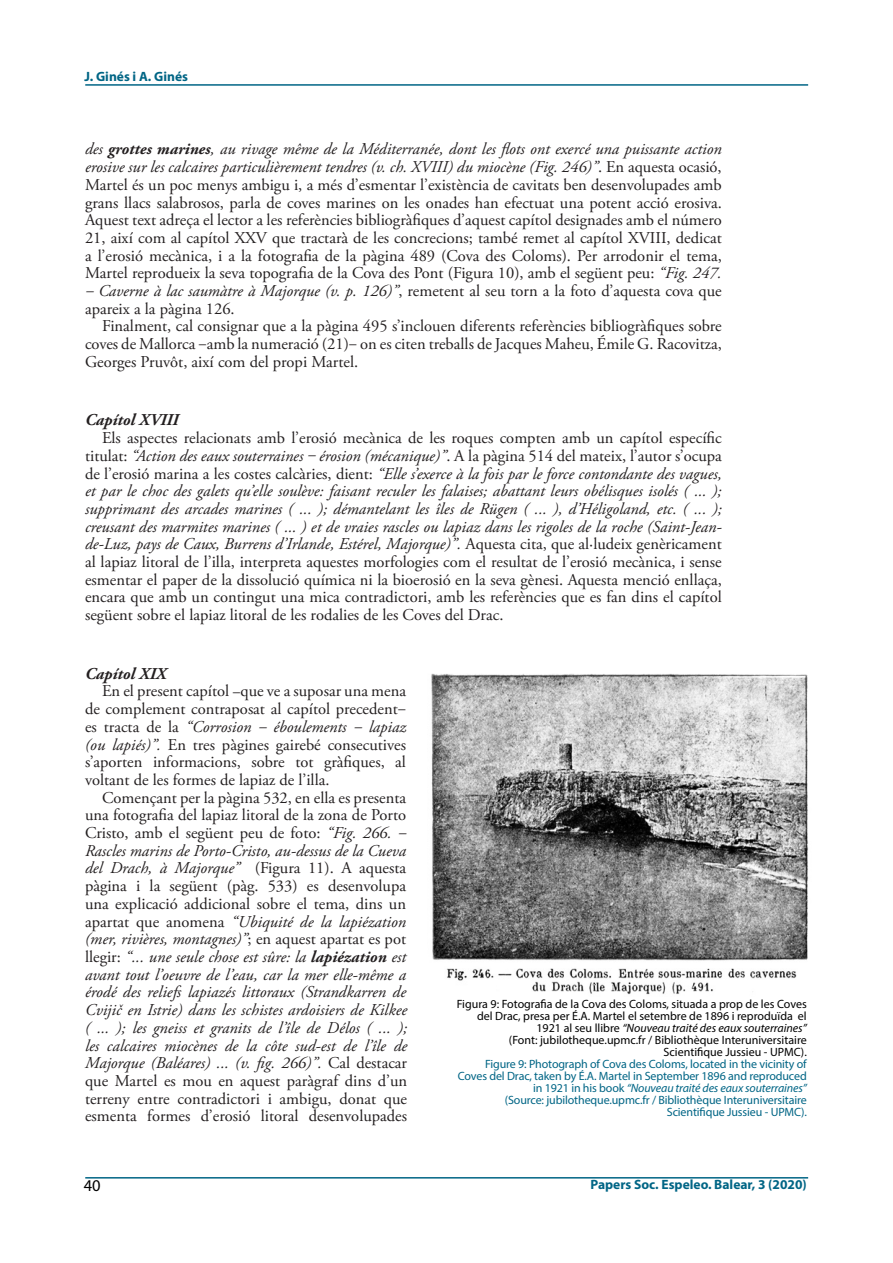
<style>
.page{position:relative;width:893px;height:1263px;background:#fff}
.page>*{position:absolute;margin:0;border:0;box-sizing:border-box;transform-origin:0 0}
.t1{font:16.5px/17.7px "Adobe Garamond Pro";color:#231f20;text-align:justify}
.t2{font:italic 16.5px/17.7px "Adobe Garamond Pro";color:#231f20;text-align:justify}
.t3{font:italic 700 16.5px "Adobe Garamond Pro";color:#231f20}
.t4{font:16.5px "Myriad Pro";color:#000}
.t5{font:700 13.5px "Myriad Pro";color:#006585}
.t6{font:12px/12px "Myriad Pro";letter-spacing:-.01em;color:#006585;text-align:right}
.t7{font:12px/12px "Myriad Pro";color:#000;text-align:right}
.s1{font-style:italic}
.s2{font-weight:700;font-style:italic}
.s3{font-style:normal}
.s4{font-weight:700}
</style>
<div class="page">
<hr style="left:85px;top:84px;width:723px;height:2px;background:#006585">
<hr style="left:85px;top:1177px;width:723px;height:1px;background:#006585">
<img style="left:431px;top:673px;width:377px;height:322px">
<p class="t5" style="left:84px;top:68px;width:105px">J. Ginés i A. Ginés</p>
<p class="t1" style="left:85px;top:141px;width:638px"><span class="s1">des</span> <span class="s2">grottes marines</span><span class="s1">, au rivage même de la Méditerranée, dont les flots ont exercé una puissante action erosive sur les calcaires particulièrement tendres (v. ch. XVIII) du miocène (Fig. 246)”</span>. En aquesta ocasió, Martel és un poc menys ambigu i, a més d’esmentar l’existència de cavitats ben desenvolupades amb grans llacs salabrosos, parla de coves marines on les onades han efectuat una potent acció erosiva.<br>Aquest text adreça el lector a les referències bibliogràfiques d’aquest capítol designades amb el número 21, així com al capítol XXV que tractarà de les concrecions; també remet al capítol XVIII, dedicat a l’erosió mecànica, i a la fotografia de la pàgina 489 (Cova des Coloms). Per arrodonir el tema, Martel reprodueix la seva topografia de la Cova des Pont (Figura 10), amb el següent peu: <span class="s1">“Fig. 247. ‒ Caverne à lac saumàtre à Majorque (v. p. 126)”</span>, remetent al seu torn a la foto d’aquesta cova que apareix a la pàgina 126.</p>
<p class="t1" style="left:85px;top:318px;width:638px;text-indent:17px">Finalment, cal consignar que a la pàgina 495 s’inclouen diferents referències bibliogràfiques sobre coves de Mallorca ‒amb la numeració (21)‒ on es citen treballs de Jacques Maheu, Émile G. Racovitza, Georges Pruvôt, així com del propi Martel.</p>
<p class="t3" style="left:85px;top:411px;width:95px">Capítol XVIII</p>
<p class="t1" style="left:85px;top:430px;width:638px;text-indent:17px">Els aspectes relacionats amb l’erosió mecànica de les roques compten amb un capítol específic titulat: <span class="s1">“Action des eaux souterraines ‒ érosion (mécanique)”</span>. A la pàgina 514 del mateix, l’autor s’ocupa de l’erosió marina a les costes calcàries, dient: <span class="s1">“Elle s’exerce à la fois par le force contondante des vagues, et par le choc des galets qu’elle soulève: faisant reculer les falaises; abattant leurs obélisques isolés ( ... ); supprimant des arcades marines ( ... ); démantelant les îles de Rügen ( ... ), d’Héligoland, etc. ( ... ); creusant des marmites marines ( ... ) et de vraies rascles ou lapiaz dans les rigoles de la roche (Saint-Jean&shy;de-Luz, pays de Caux, Burrens d’Irlande, Estérel, Majorque)”.</span> Aquesta cita, que al·ludeix genèricament al lapiaz litoral de l’illa, interpreta aquestes morfologies com el resultat de l’erosió mecànica, i sense esmentar el paper de la dissolució química ni la bioerosió en la seva gènesi. Aquesta menció enllaça, encara que amb un contingut una mica contradictori, amb les referències que es fan dins el capítol següent sobre el lapiaz litoral de les rodalies de les Coves del Drac.</p>
<p class="t3" style="left:85px;top:664px;width:83px">Capítol XIX</p>
<p class="t1" style="left:85px;top:683px;width:323px;text-indent:17px">En el present capítol ‒que ve a suposar una mena de complement contraposat al capítol precedent‒ es tracta de la <span class="s1">“Corrosion ‒ éboulements ‒ lapiaz (ou lapiés)”.</span> En tres pàgines gairebé consecutives s’aporten informacions, sobre tot gràfiques, al voltant de les formes de lapiaz de l’illa.</p>
<p class="t2" style="left:85px;top:789px;width:324px;text-indent:17px"><span class="s3">Començant per la pàgina 532, en ella es presenta una fotografia del lapiaz litoral de la zona de Porto Cristo, amb el següent peu de foto:</span> “Fig. 266. ‒ Rascles marins de Porto-Cristo, au-dessus de la Cueva del Drach, à Majorque” <span class="s3">(Figura 11). A aquesta pàgina i la següent (pàg. 533) es desenvolupa una explicació addicional sobre el tema, dins un apartat que anomena</span> “Ubiquité de la lapiézation (mer, rivières, montagnes)”<span class="s3">; en aquest apartat es pot llegir:</span> “... une seule chose est sûre: la <span class="s4">lapiézation</span> est avant tout l’oeuvre de l’eau, car la mer elle-même a érodé des reliefs lapiazés littoraux (Strandkarren de Cvijič en Istrie) dans les schistes ardoisiers de Kilkee ( ... ); les gneiss et granits de l’île de Délos ( ... ); les calcaires miocènes de la côte sud-est de l’île de Majorque (Baléares) ... (v. fig. 266)”. <span class="s3">Cal destacar que Martel es mou en aquest paràgraf dins d’un terreny entre contradictori i ambigu, donat que esmenta formes d’erosió litoral desenvolupades</span></p>
<p class="t7" style="left:457px;top:998px;width:352px">Figura 9: Fotografia de la Cova des Coloms, situada a prop de les Coves del Drac, presa per É.A. Martel el setembre de 1896 i reproduïda el 1921 al seu llibre <span class="s1">“Nouveau traité des eaux souterraines”<br></span>(Font: jubilotheque.upmc.fr / Bibliothèque Interuniversitaire Scientifique Jussieu - UPMC).</p>
<p class="t6" style="left:458px;top:1058px;width:350px">Figure 9: Photograph of Cova des Coloms, located in the vicinity of Coves del Drac, taken by É.A. Martel in September 1896 and reproduced in 1921 in his book <span class="s1">“Nouveau traité des eaux souterraines”<br></span>(Source: jubilotheque.upmc.fr / Bibliothèque Interuniversitaire Scientifique Jussieu - UPMC).</p>
<p class="t4" style="left:84px;top:1175px;width:18px">40</p>
<p class="t5" style="left:590px;top:1176px;width:218px">Papers Soc. Espeleo. Balear, 3 (2020)</p>
</div>
